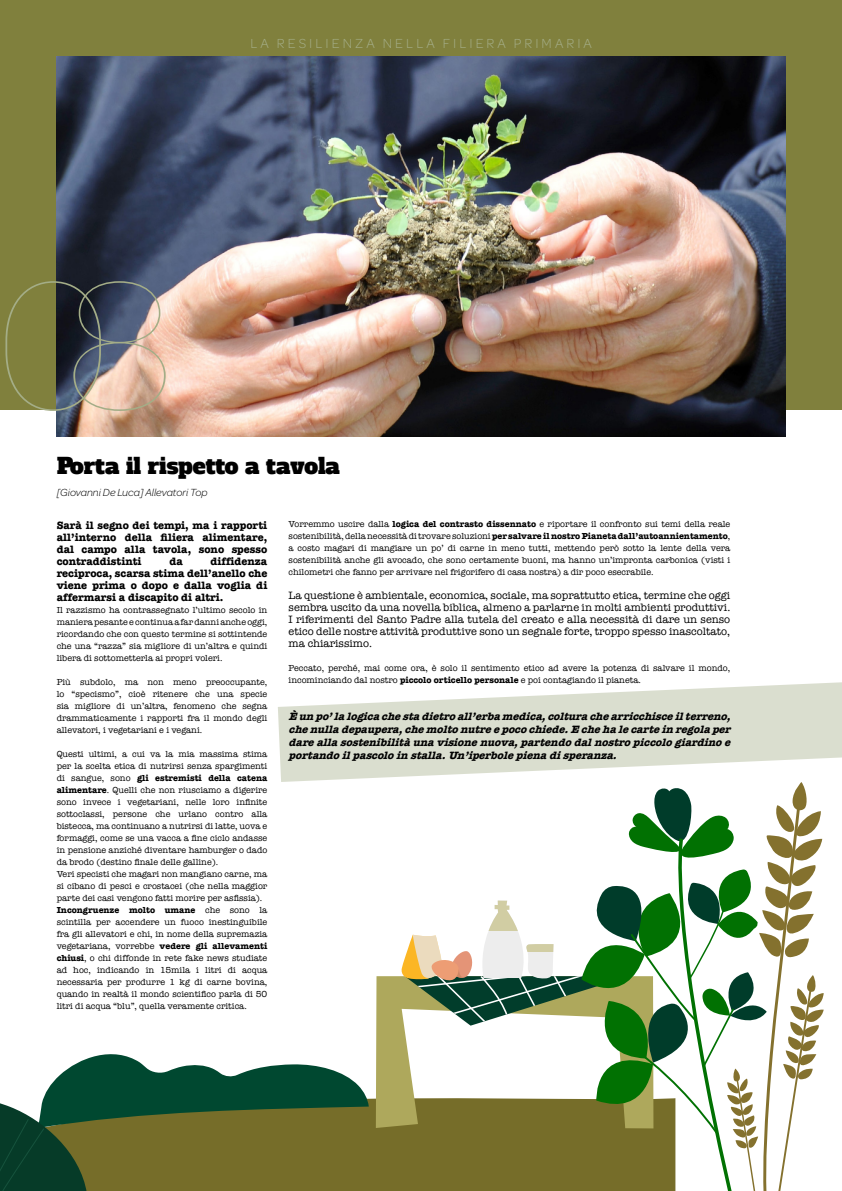
<style>
.page{position:relative;width:842px;height:1191px;background:#fff}
.page>*{position:absolute;margin:0;border:0;box-sizing:border-box;transform-origin:0 0}
.t1{font:196.8px "Omnes Hairline";color:#a4ad87}
.t2{font:22px "Alfa Slab One";color:#000}
.t3{font:300 14px "Omnes";letter-spacing:.22em;color:#a4ad87}
.t4{font:11px/12px "American Typewriter";color:#000;text-align:justify}
.t5{font:italic 700 11px/13px "American Typewriter";color:#000;text-align:justify}
.t6{font:700 11px/12px "American Typewriter";color:#000;text-align:justify}
.t7{font:italic 300 11px "Omnes";color:#000}
.t8{font:9px/12px "American Typewriter";color:#000;text-align:justify}
.s1{font-weight:700}
</style>
<div class="page">
<div style="left:0;top:0;width:842px;height:410px;background:#80803d"></div>
<img style="left:57px;top:57px;width:728px;height:380px">
<div style="left:369px;top:1098px;width:32px;height:93px;background:#766d29"></div>
<div style="left:376px;top:976px;width:25px;height:152px;background:#aea85c"></div>
<svg style="left:0;top:1054px;width:369px;height:137px"></svg>
<svg style="left:401px;top:782px;width:423px;height:409px"></svg>
<svg style="left:278px;top:682px;width:564px;height:100px;fill:#dadecf"></svg>
<p class="t3" style="left:250px;top:34px;width:343px">LA RESILIENZA NELLA FILIERA PRIMARIA</p>
<p class="t1" style="left:-7px;top:228px;width:183px">08</p>
<p class="t2" style="left:57px;top:451px;width:285px">Porta il rispetto a tavola</p>
<p class="t7" style="left:57px;top:485px;width:153px">[Giovanni De Luca] Allevatori Top</p>
<p class="t8" style="left:289px;top:518px;width:443px">Vorremmo uscire dalla <span class="s1">logica del contrasto dissennato</span> e riportare il confronto sui temi della reale sostenibilità, della necessità di trovare soluzioni <span class="s1">per salvare il nostro Pianeta dall’autoannientamento</span>, a costo magari di mangiare un po’ di carne in meno tutti, mettendo però sotto la lente della vera sostenibilità anche gli avocado, che sono certamente buoni, ma hanno un’impronta carbonica (visti i chilometri che fanno per arrivare nel frigorifero di casa nostra) a dir poco esecrabile.</p>
<p class="t4" style="left:289px;top:589px;width:443px">La questione è ambientale, economica, sociale, ma soprattutto etica, termine che oggi sembra uscito da una novella biblica, almeno a parlarne in molti ambienti produttivi.<br>I riferimenti del Santo Padre alla tutela del creato e alla necessità di dare un senso etico delle nostre attività produttive sono un segnale forte, troppo spesso inascoltato, ma chiarissimo.</p>
<p class="t8" style="left:289px;top:662px;width:443px">Peccato, perché, mai come ora, è solo il sentimento etico ad avere la potenza di salvare il mondo, incominciando dal nostro <span class="s1">piccolo orticello personale</span> e poi contagiando il pianeta.</p>
<p class="t5" style="left:289px;top:709px;width:448px">Èunpo’lalogicachestadietroall’erbamedica,colturachearricchisceilterreno, chenulladepaupera,chemoltonutreepocochiede.Echehalecarteinregolaper dareallasostenibilitàunavisionenuova,partendodalnostropiccologiardinoe portandoilpascoloinstalla.Un’iperbolepienadisperanza.</p>
<p class="t6" style="left:57px;top:518px;width:212px">Sarà il segno dei tempi, ma i rapporti all’interno della filiera alimentare, dal campo alla tavola, sono spesso contraddistinti</p>
<p class="t6" style="left:57px;top:554px;width:212px;text-indent:154px">diffidenza reciproca, scarsa stima dell’anello che viene prima o dopo e dalla voglia di affermarsi a discapito di altri.</p>
<p class="t8" style="left:57px;top:603px;width:212px">Il razzismo ha contrassegnato l’ultimo secolo in maniera pesante e continua a far danni anche oggi, ricordando che con questo termine si sottintende che una “razza” sia migliore di un’altra e quindi libera di sottometterla ai propri voleri.</p>
<p class="t8" style="left:57px;top:675px;width:212px">Più subdolo, ma non meno preoccupante, lo “specismo”, cioè ritenere che una specie sia migliore di un’altra, fenomeno che segna drammaticamente i rapporti fra il mondo degli allevatori, i vegetariani e i vegani.</p>
<p class="t8" style="left:57px;top:747px;width:212px">Questi ultimi, a cui va la mia massima stima per la scelta etica di nutrirsi senza spargimenti di sangue, sono <span class="s1">gli estremisti della catena alimentare</span>. Quelli che non riusciamo a digerire sono invece i vegetariani, nelle loro infinite sottoclassi, persone che urlano contro alla bistecca, ma continuano a nutrirsi di latte, uova e formaggi, come se una vacca a fine ciclo andasse in pensione anziché diventare hamburger o dado da brodo (destino finale delle galline).</p>
<p class="t8" style="left:57px;top:867px;width:212px">Veri specisti che magari non mangiano carne, ma si cibano di pesci e crostacei (che nella maggior parte dei casi vengono fatti morire per asfissia).</p>
<p class="t8" style="left:57px;top:903px;width:212px"><span class="s1">Incongruenze molto umane</span> che sono la scintilla per accendere un fuoco inestinguibile fra gli allevatori e chi, in nome della supremazia vegetariana, vorrebbe <span class="s1">vedere gli allevamenti chiusi</span>, o chi diffonde in rete fake news studiate ad hoc, indicando in 15mila i litri di acqua necessaria per produrre 1 kg di carne bovina, quando in realtà il mondo scientifico parla di 50 litri di acqua “blu”, quella veramente critica.</p>
<p class="t6" style="left:169px;top:554px;width:15px">da</p>
</div>
